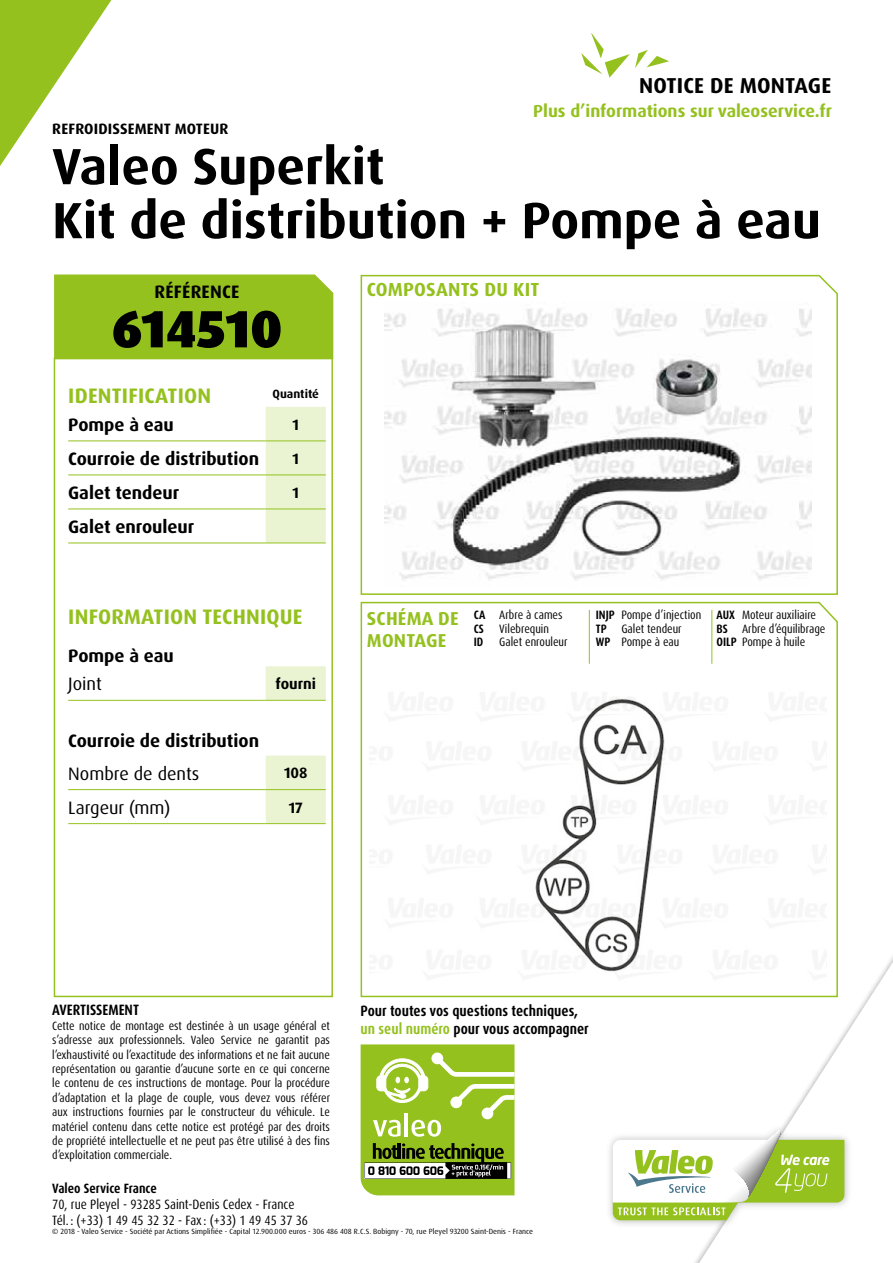
<style>
.page{position:relative;width:893px;height:1263px;background:#fff}
.page>*{position:absolute;margin:0;border:0;box-sizing:border-box;transform-origin:0 0}
.t1{font:900 52.5px "Dax Pro";letter-spacing:-.005em;color:#000}
.t2{font:700 51px/54px "Dax Pro";color:#000}
.t3{font:700 21.6px "Dax Pro";letter-spacing:.01em;color:#000}
.t4{font:700 21px "Dax Pro";letter-spacing:.01em;color:#95c11f}
.t5{font:700 18.9px "Dax Pro";letter-spacing:.01em;color:#95c11f}
.t6{font:700 18.75px/22.5px "Dax Pro";letter-spacing:.01em;color:#95c11f}
.t7{font:700 18px "Dax Pro";color:#000}
.t8{font:18px "Dax Pro";color:#000}
.t9{font:700 17.4px "Dax Pro";color:#95c11f}
.t10{font:700 condensed 15px/18px "Dax Pro";color:#000}
.t11{font:700 15px "Dax Pro";letter-spacing:.01em;color:#000}
.t12{font:condensed 13.5px/16.2px "Dax Pro";color:#000}
.t13{font:700 condensed 13.5px "Dax Pro";color:#000}
.t14{font:condensed 12.15px/13.5px "Dax Pro";color:#000}
.t15{font:700 condensed 12.15px "Dax Pro";color:#000}
.t16{font:condensed 12px/14.4px "Dax Pro";color:#000;text-align:justify}
.t17{font:700 12px "Dax Pro";color:#000}
.t18{font:7.5px "Dax Pro";color:#000}
.s1{font-weight:700}
.s2{color:#95c11f}
</style>
<div class="page">
<svg style="left:699px;top:962px;width:194px;height:301px"></svg>
<img style="left:609px;top:1118px;width:246px;height:113px">
<svg style="left:613px;top:1130px;width:231px;height:90px"></svg>
<svg style="left:360px;top:274px;width:478px;height:321px"></svg>
<svg style="left:360px;top:601px;width:479px;height:397px"></svg>
<div style="left:54px;top:357px;width:279px;height:640px;background:#fff;border:2px solid #95c11f"></div>
<div style="left:53px;top:274px;width:281px;height:86px;background:#95c11f"></div>
<svg style="left:0;top:0;width:111px;height:166px"></svg>
<svg style="left:266px;top:407px;width:60px;height:416px"></svg>
<hr style="left:68px;top:440px;width:198px;height:1px;background:#95c11f">
<hr style="left:266px;top:440px;width:60px;height:1px;background:#95c11f">
<hr style="left:68px;top:474px;width:198px;height:1px;background:#95c11f">
<hr style="left:266px;top:474px;width:60px;height:1px;background:#95c11f">
<hr style="left:68px;top:509px;width:198px;height:1px;background:#95c11f">
<hr style="left:266px;top:509px;width:60px;height:1px;background:#95c11f">
<hr style="left:68px;top:543px;width:198px;height:1px;background:#95c11f">
<hr style="left:266px;top:543px;width:60px;height:1px;background:#95c11f">
<hr style="left:68px;top:700px;width:198px;height:1px;background:#95c11f">
<hr style="left:266px;top:700px;width:60px;height:1px;background:#95c11f">
<hr style="left:68px;top:789px;width:198px;height:1px;background:#95c11f">
<hr style="left:266px;top:789px;width:60px;height:1px;background:#95c11f">
<hr style="left:68px;top:823px;width:198px;height:1px;background:#95c11f">
<hr style="left:266px;top:823px;width:60px;height:1px;background:#95c11f">
<img style="left:385px;top:303px;width:426px;height:284px">
<img style="left:369px;top:682px;width:458px;height:305px">
<svg style="left:361px;top:1044px;width:153px;height:151px;background:#98b841"></svg>
<svg style="left:581px;top:33px;width:88px;height:45px"></svg>
<hr style="left:711px;top:610px;width:1px;height:54px;background:#95c11f">
<hr style="left:589px;top:610px;width:1px;height:54px;background:#95c11f">
<h3 class="t3" style="left:639px;top:71px;width:194px">NOTICE DE MONTAGE</h3>
<h3 class="t9" style="left:533px;top:100px;width:300px">Plus d’informations sur valeoservice.fr</h3>
<p class="t11" style="left:52px;top:119px;width:178px">REFROIDISSEMENT MOTEUR</p>
<h2 class="t2" style="left:52px;top:140px;width:770px">Valeo Superkit<br>Kit de distribution + Pompe à eau</h2>
<h3 class="t7" style="left:155px;top:280px;width:86px">RÉFÉRENCE</h3>
<h1 class="t1" style="left:111px;top:295px;width:173px">614510</h1>
<h3 class="t4" style="left:68px;top:382px;width:144px">IDENTIFICATION</h3>
<p class="t17" style="left:273px;top:386px;width:48px">Quantité</p>
<h3 class="t7" style="left:68px;top:413px;width:107px">Pompe à eau</h3>
<p class="t11" style="left:292px;top:415px;width:8px">1</p>
<h3 class="t7" style="left:68px;top:447px;width:192px">Courroie de distribution</h3>
<p class="t11" style="left:292px;top:449px;width:8px">1</p>
<h3 class="t7" style="left:68px;top:481px;width:113px">Galet tendeur</h3>
<p class="t11" style="left:292px;top:483px;width:8px">1</p>
<h3 class="t7" style="left:68px;top:515px;width:128px">Galet enrouleur</h3>
<h3 class="t4" style="left:68px;top:603px;width:236px">INFORMATION TECHNIQUE</h3>
<h3 class="t7" style="left:68px;top:644px;width:107px">Pompe à eau</h3>
<h3 class="t8" style="left:68px;top:672px;width:35px">Joint</h3>
<p class="t11" style="left:276px;top:674px;width:42px">fourni</p>
<h3 class="t7" style="left:68px;top:729px;width:192px">Courroie de distribution</h3>
<h3 class="t8" style="left:68px;top:762px;width:133px">Nombre de dents</h3>
<p class="t11" style="left:284px;top:763px;width:25px">108</p>
<h3 class="t8" style="left:68px;top:796px;width:103px">Largeur (mm)</h3>
<p class="t11" style="left:289px;top:798px;width:16px">17</p>
<h3 class="t5" style="left:367px;top:277px;width:174px">COMPOSANTS DU KIT</h3>
<h3 class="t6" style="left:367px;top:607px;width:93px">SCHÉMA DE<br>MONTAGE</h3>
<p class="t14" style="left:474px;top:609px;width:90px"><span class="s1">CA</span> Arbre à cames<br><span class="s1">CS</span></p>
<p class="t14" style="left:499px;top:622px;width:51px">Vilebrequin</p>
<p class="t15" style="left:474px;top:634px;width:11px">ID</p>
<p class="t14" style="left:499px;top:635px;width:70px">Galet enrouleur</p>
<p class="t14" style="left:596px;top:609px;width:107px"><span class="s1">INJP</span> Pompe d’injection<br><span class="s1">TP</span> Galet tendeur<br><span class="s1">WP</span> Pompe à eau</p>
<p class="t14" style="left:716px;top:609px;width:110px"><span class="s1">AUX</span> Moteur auxiliaire<br><span class="s1">BS</span> Arbre d’équilibrage<br><span class="s1">OILP</span> Pompe à huile</p>
<p class="t10" style="left:52px;top:1001px;width:88px">AVERTISSEMENT</p>
<p class="t16" style="left:52px;top:1018px;width:279px">Cette notice de montage est destinée à un usage général et s’adresse aux professionnels. Valeo Service ne garantit pas l’exhaustivité ou l’exactitude des informations et ne fait aucune représentation ou garantie d’aucune sorte en ce qui concerne le contenu de ces instructions de montage. Pour la procédure d’adaptation et la plage de couple, vous devez vous référer aux instructions fournies par le constructeur du véhicule. Le matériel contenu dans cette notice est protégé par des droits de propriété intellectuelle et ne peut pas être utilisé à des fins d’exploitation commerciale.</p>
<p class="t10" style="left:361px;top:1002px;width:230px">Pour toutes vos questions techniques, <span class="s2">un seul numéro</span> pour vous accompagner</p>
<p class="t13" style="left:52px;top:1179px;width:106px">Valeo Service France</p>
<p class="t12" style="left:52px;top:1196px;width:257px">70, rue Pleyel - 93285 Saint-Denis Cedex - France<br>Tél. : (+33) 1 49 45 32 32 - Fax : (+33) 1 49 45 37 36</p>
<p class="t18" style="left:52px;top:1227px;width:482px">© 2018 - Valeo Service - Société par Actions Simplifiée - Capital 12.900.000 euros - 306 486 408 R.C.S. Bobigny - 70, rue Pleyel 93200 Saint-Denis - France</p>
</div>
